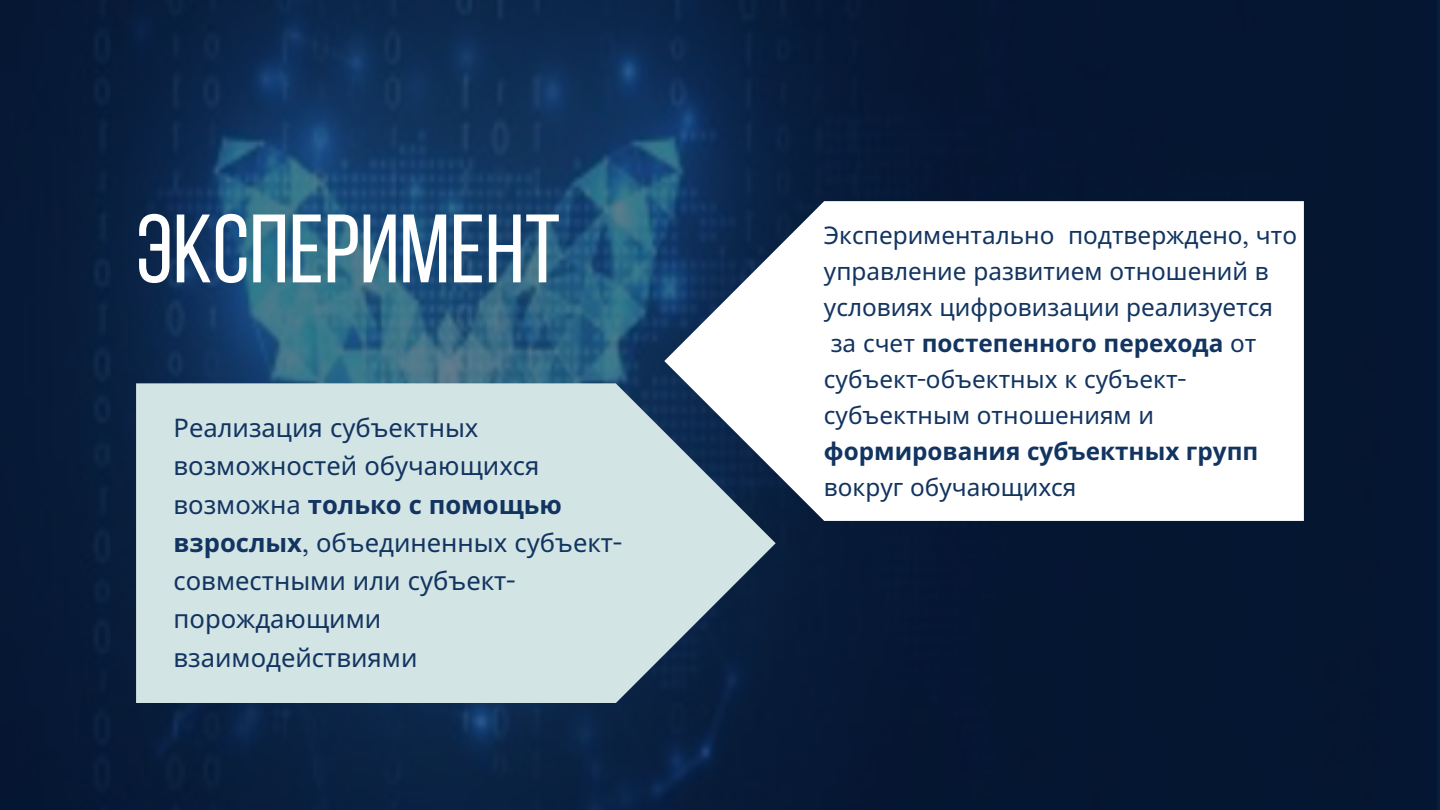
<style>
.page{position:relative;width:1440px;height:810px;background:#fff}
.page>*{position:absolute;margin:0;border:0;box-sizing:border-box;transform-origin:0 0}
.t1{font:96.9px "Bebas Neue";color:#fff}
.t2{font:25.6px/38.2px "Noto Sans";color:#123460}
.t3{font:24.3px/36px "Noto Sans";color:#123460}
.s1{font-weight:700}
.s2{font-family:"Open Sauce One"}
</style>
<div class="page">
<img style="left:0;top:0;width:1440px;height:810px">
<svg style="left:136px;top:383px;width:640px;height:320px;background:#c3d5d7"></svg>
<svg style="left:664px;top:201px;width:640px;height:320px"></svg>
<p class="t1" style="left:136px;top:210px;width:426px">ЭКСПЕРИМЕНТ</p>
<p class="t2" style="left:174px;top:408px;width:450px">Реализация субъектных возможностей обучающихся возможна <span class="s1">только с помощью взрослых</span><span class="s2">,</span> объединенных субъект&shy;совместными или субъект&shy;порождающими</p>
<p class="t2" style="left:174px;top:638px;width:245px">взаимодействиями</p>
<p class="t3" style="left:824px;top:217px;width:475px">Экспериментально подтверждено<span class="s2">,</span> что управление развитием отношений в условиях цифровизации реализуется за счет <span class="s1">постепенного перехода</span> от субъект<span class="s2">-</span>объектных к субъект&shy;субъектным отношениям и <span class="s1">формирования субъектных групп </span>вокруг обучающихся</p>
</div>
